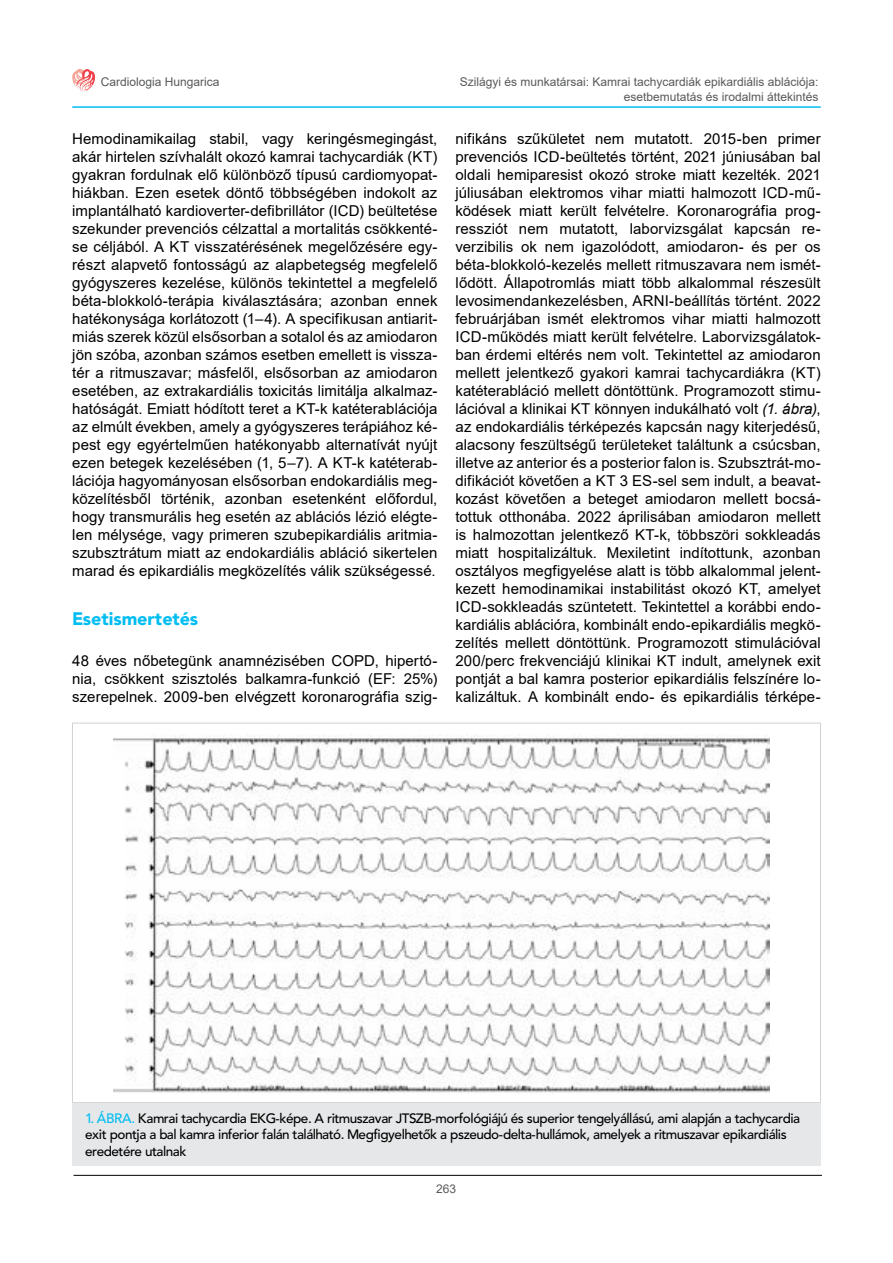
<style>
.page{position:relative;width:893px;height:1263px;background:#fff}
.page>*{position:absolute;margin:0;border:0;box-sizing:border-box;transform-origin:0 0}
.t1{font:18px "Avenir Blk PFL";color:#00bdf2}
.t2{font:15px/18px "Arial";color:#000;text-align:justify}
.t3{font:13.5px/16.5px "Avenir Md PFL";color:#000}
.t4{font:12px/14.4px "Arial";color:#58595b;text-align:right}
.s1{font-style:italic}
.s2{color:#00bdf2}
</style>
<div class="page">
<hr style="left:74px;top:1175px;width:748px;height:1px;background:#000">
<svg style="left:72px;top:69px;width:23px;height:23px"></svg>
<hr style="left:72px;top:106px;width:749px;height:2px;background:#00bdf2">
<img style="left:114px;top:734px;width:655px;height:360px">
<div style="left:72px;top:1103px;width:749px;height:62px;background:#e6e7e8"></div>
<p class="t4" style="left:101px;top:75px;width:120px">Cardiologia Hungarica</p>
<p class="t4" style="left:460px;top:75px;width:360px">Szilágyi és munkatársai: Kamrai tachycardiák epikardiális ablációja: esetbemutatás és irodalmi áttekintés</p>
<p class="t2" style="left:72px;top:130px;width:367px">Hemodinamikailag stabil, vagy keringésmegingást, akár hirtelen szívhalált okozó kamrai tachycardiák (KT) gyakran fordulnak elő különböző típusú cardiomyopat&shy;hiákban. Ezen esetek döntő többségében indokolt az implantálható kardioverter-defibrillátor (ICD) beültetése szekunder prevenciós célzattal a mortalitás csökkenté&shy;se céljából. A KT visszatérésének megelőzésére egy&shy;részt alapvető fontosságú az alapbetegség megfelelő gyógyszeres kezelése, különös tekintettel a megfelelő béta-blokkoló-terápia kiválasztására; azonban ennek hatékonysága korlátozott (1–4). A specifikusan antiarit&shy;miás szerek közül elsősorban a sotalol és az amiodaron jön szóba, azonban számos esetben emellett is vissza&shy;tér a ritmuszavar; másfelől, elsősorban az amiodaron esetében, az extrakardiális toxicitás limitálja alkalmaz&shy;hatóságát. Emiatt hódított teret a KT-k katéterablációja az elmúlt években, amely a gyógyszeres terápiához ké&shy;pest egy egyértelműen hatékonyabb alternatívát nyújt ezen betegek kezelésében (1, 5–7). A KT-k katéterab&shy;lációja hagyományosan elsősorban endokardiális meg&shy;közelítésből történik, azonban esetenként előfordul, hogy transmurális heg esetén az ablációs lézió elégte&shy;len mélysége, vagy primeren szubepikardiális aritmia&shy;szubsztrátum miatt az endokardiális abláció sikertelen marad és epikardiális megközelítés válik szükségessé.</p>
<p class="t1" style="left:72px;top:607px;width:128px">Esetismertetés</p>
<p class="t2" style="left:72px;top:652px;width:367px">48 éves nőbetegünk anamnézisében COPD, hipertó&shy;nia, csökkent szisztolés balkamra-funkció (EF: 25%) szerepelnek. 2009-ben elvégzett koronarográfia szig-</p>
<p class="t2" style="left:455px;top:130px;width:367px">nifikáns szűkületet nem mutatott. 2015-ben primer prevenciós ICD-beültetés történt, 2021 júniusában bal oldali hemiparesist okozó stroke miatt kezelték. 2021 júliusában elektromos vihar miatti halmozott ICD-mű&shy;ködések miatt került felvételre. Koronarográfia prog&shy;ressziót nem mutatott, laborvizsgálat kapcsán re&shy;verzibilis ok nem igazolódott, amiodaron- és per os béta-blokkoló-kezelés mellett ritmuszavara nem ismét&shy;lődött. Állapotromlás miatt több alkalommal részesült levosimendankezelésben, ARNI-beállítás történt. 2022 februárjában ismét elektromos vihar miatti halmozott ICD-működés miatt került felvételre. Laborvizsgálatok&shy;ban érdemi eltérés nem volt. Tekintettel az amiodaron mellett jelentkező gyakori kamrai tachycardiákra (KT) katéterabláció mellett döntöttünk. Programozott stimu&shy;lációval a klinikai KT könnyen indukálható volt <span class="s1">(1. ábra)</span>, az endokardiális térképezés kapcsán nagy kiterjedésű, alacsony feszültségű területeket találtunk a csúcsban, illetve az anterior és a posterior falon is. Szubsztrát-mo&shy;difikációt követően a KT 3 ES-sel sem indult, a beavat&shy;kozást követően a beteget amiodaron mellett bocsá&shy;tottuk otthonába. 2022 áprilisában amiodaron mellett is halmozottan jelentkező KT-k, többszöri sokkleadás miatt hospitalizáltuk. Mexiletint indítottunk, azonban osztályos megfigyelése alatt is több alkalommal jelent&shy;kezett hemodinamikai instabilitást okozó KT, amelyet ICD-sokkleadás szüntetett. Tekintettel a korábbi endo&shy;kardiális ablációra, kombinált endo-epikardiális megkö&shy;zelítés mellett döntöttünk. Programozott stimulációval 200/perc frekvenciájú klinikai KT indult, amelynek exit pontját a bal kamra posterior epikardiális felszínére lo&shy;kalizáltuk. A kombinált endo- és epikardiális térképe-</p>
<p class="t3" style="left:85px;top:1110px;width:716px"><span class="s2">1. ÁBRA.</span> Kamrai tachycardia EKG-képe. A ritmuszavar JTSZB-morfológiájú és superior tengelyállású, ami alapján a tachycardia exit pontja a bal kamra inferior falán található. Megfigyelhetők a pszeudo-delta-hullámok, amelyek a ritmuszavar epikardiális eredetére utalnak</p>
<p class="t4" style="left:436px;top:1181px;width:22px">263</p>
</div>
